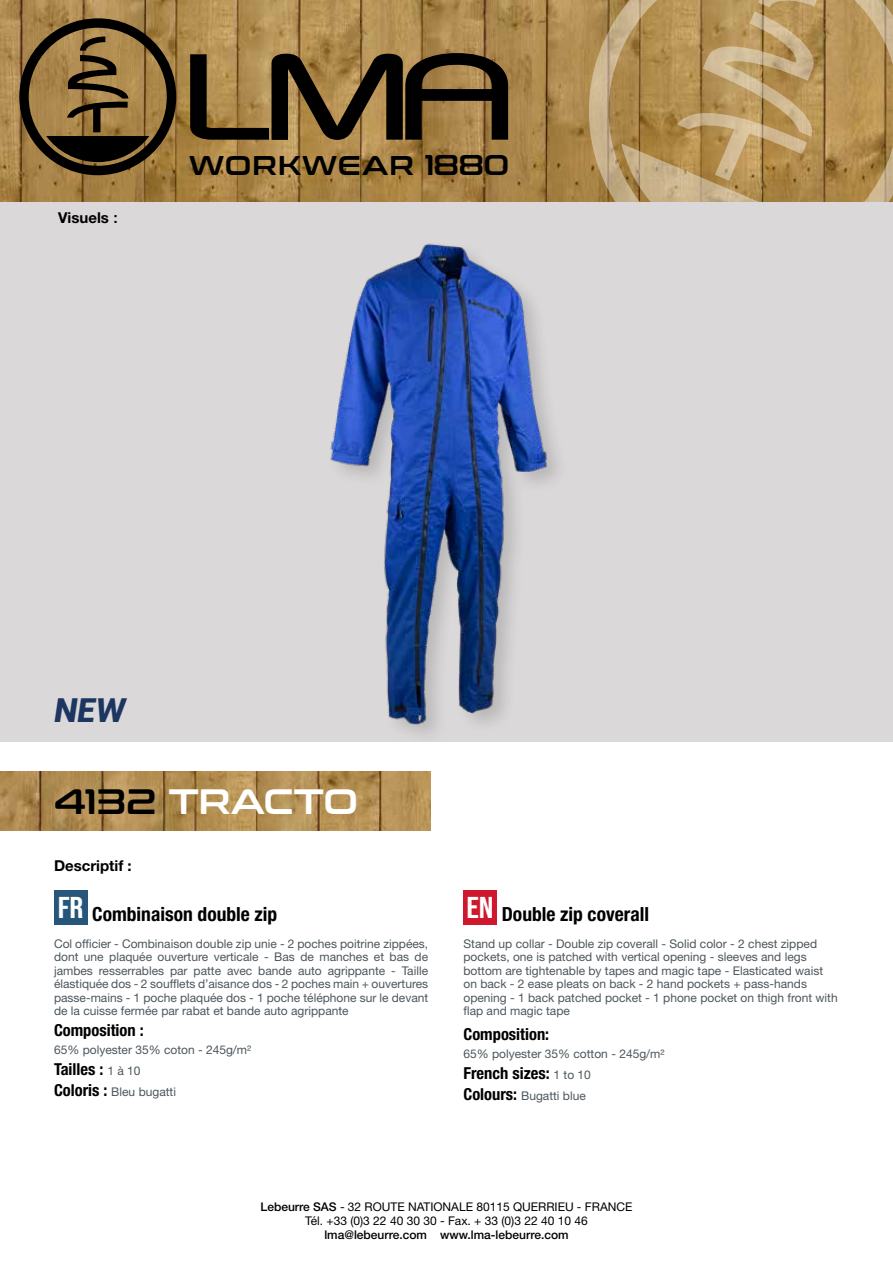
<style>
.page{position:relative;width:893px;height:1263px;background:#fff}
.page>*{position:absolute;margin:0;border:0;box-sizing:border-box;transform-origin:0 0}
.t1{font:35.1px "Conthrax Sb";color:#fff}
.t2{font:italic 900 33px "Roboto";color:#1d3661}
.t3{font:30px "Bebas Neue";color:#fff;scale:1.15 1}
.t4{font:27px "Conthrax Sb";letter-spacing:.04em;color:#000}
.t5{font:700 condensed 19.5px "Helvetica Neue LT Std";color:#000}
.t6{font:700 condensed 16.5px "Helvetica Neue LT Std";color:#000}
.t7{font:700 15px "Helvetica Neue LT Std";color:#000}
.t8{font:12px/13.5px "Helvetica Neue LT Std";color:#4c565c;text-align:justify}
.t9{font:12px/14.4px "Helvetica Neue LT Std";color:#000;text-align:center}
.t10{font:500 12px "Helvetica Neue LT Std";color:#000}
.s1{font-family:"Arial"}
.s2{font-size:28.5px}
.s3{color:#000}
.s4{font-weight:400;font-stretch:normal;font-size:12px;color:#4c565c}
.s5{font-weight:700;font-stretch:condensed;font-size:16.5px;color:#000}
.s6{font-weight:500}
</style>
<div class="page">
<img style="left:0;top:771px;width:430px;height:59px">
<img style="left:0;top:0;width:566px;height:202px">
<svg style="left:19px;top:18px;width:157px;height:157px;background:#715931"></svg>
<svg style="left:190px;top:53px;width:318px;height:87px;background:#624e2b"></svg>
<svg style="left:566px;top:0;width:327px;height:202px;background:#b39159"></svg>
<svg style="left:621px;top:0;width:199px;height:202px;background:#b7975f"></svg>
<div style="left:0;top:202px;width:893px;height:540px;background:#dad8d8"></div>
<div style="left:327px;top:239px;width:242px;height:507px;background:#000;opacity:.15"></div>
<img style="left:327px;top:239px;width:235px;height:499px">
<div style="left:54px;top:890px;width:33px;height:34px;background:#26567a"></div>
<div style="left:463px;top:890px;width:34px;height:34px;background:#cf172d"></div>
<p class="t7" style="left:58px;top:208px;width:61px">Visuels <span class="s1">:</span></p>
<h3 class="t4" style="left:189px;top:145px;width:322px">WORKWEAR <span class="s2">1880</span></h3>
<h2 class="t2" style="left:54px;top:687px;width:73px">NEW</h2>
<h1 class="t1" style="left:54px;top:774px;width:305px"><span class="s3">4132</span> TRACTO</h1>
<p class="t7" style="left:54px;top:857px;width:79px">Descriptif :</p>
<h3 class="t3" style="left:58px;top:891px;width:24px">FR</h3>
<h3 class="t3" style="left:466px;top:891px;width:25px">EN</h3>
<h3 class="t5" style="left:92px;top:902px;width:187px">Combinaison double zip</h3>
<p class="t8" style="left:54px;top:936px;width:376px">Col officier - Combinaison double zip unie - 2 poches poitrine zippées, dont une plaquée ouverture verticale - Bas de manches et bas de jambes resserrables par patte avec bande auto agrippante - Taille élastiquée dos - 2 soufflets d’aisance dos - 2 poches main + ouvertures passe-mains - 1 poche plaquée dos - 1 poche téléphone sur le devant de la cuisse fermée par rabat et bande auto agrippante</p>
<h3 class="t6" style="left:54px;top:1020px;width:91px">Composition :</h3>
<p class="t8" style="left:54px;top:1043px;width:199px">65% polyester 35% coton - 245g/m²</p>
<h3 class="t6" style="left:54px;top:1059px;width:88px">Tailles : <span class="s4">1 à 10</span></h3>
<p class="t8" style="left:54px;top:1085px;width:123px"><span class="s5">Coloris :</span> Bleu bugatti</p>
<h3 class="t5" style="left:502px;top:902px;width:149px">Double zip coverall</h3>
<p class="t8" style="left:463px;top:936px;width:376px;text-align:left">Stand up collar - Double zip coverall - Solid color - 2 chest zipped pockets, one is patched with vertical opening - sleeves and legs bottom are tightenable by tapes and magic tape - Elasticated waist on back - 2 ease pleats on back - 2 hand pockets + pass-hands opening - 1 back patched pocket - 1 phone pocket on thigh front with flap and magic tape</p>
<h3 class="t6" style="left:463px;top:1024px;width:87px">Composition:</h3>
<p class="t8" style="left:463px;top:1047px;width:202px">65% polyester 35% cotton - 245g/m²</p>
<h3 class="t6" style="left:463px;top:1063px;width:129px">French sizes: <span class="s4">1 to 10</span></h3>
<p class="t8" style="left:463px;top:1089px;width:124px"><span class="s5">Colours:</span> Bugatti blue</p>
<p class="t9" style="left:260px;top:1199px;width:373px"><span class="s6">Lebeurre SAS</span> - 32 ROUTE NATIONALE 80115 QUERRIEU - FRANCE<br>Tél. +33 (0)3 22 40 30 30 - Fax. + 33 (0)3 22 40 10 46</p>
<p class="t10" style="left:324px;top:1228px;width:246px">lma@lebeurre.com www.lma-lebeurre.com</p>
</div>
